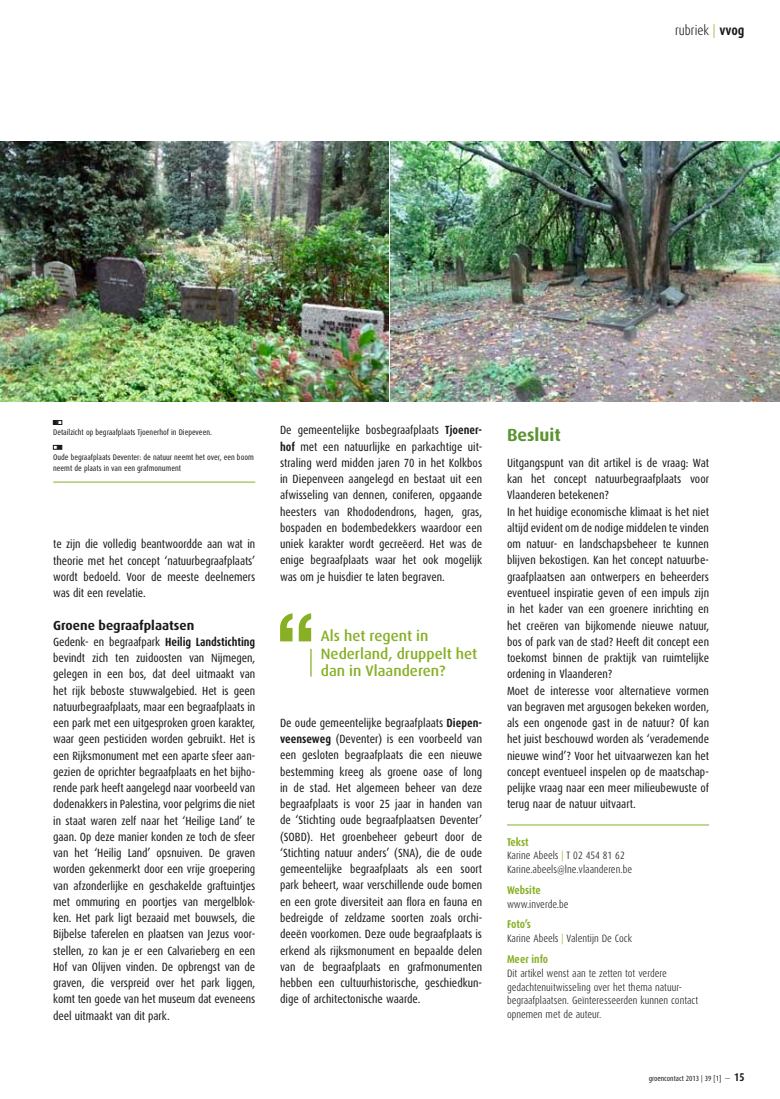
<style>
.page{position:relative;width:780px;height:1099px;background:#fff}
.page>*{position:absolute;margin:0;border:0;box-sizing:border-box;transform-origin:0 0}
.t1{font:700 17.5px "Dax";color:#5d9232}
.t2{font:500 15px/17.5px "Dax";color:#87b025}
.t3{font:300 13.75px "Dax Condensed";color:#1a1a18}
.t4{font:700 13.12px "Dax";color:#1a1a18}
.t5{font:11.88px/16.2px "Dax Condensed";color:#1a1a18;text-align:justify}
.t6{font:700 11.25px "Dax Condensed";color:#87b025}
.t7{font:300 10.62px/13.8px "Dax Condensed";color:#1a1a18}
.t8{font:8.12px/10.6px "Dax Condensed";color:#1a1a18}
.t9{font:7.5px "Dax Condensed";color:#1a1a18}
.t10{font:5.62px "Zapf Dingbats ITC";color:#1a1a18}
.s1{color:#87b025}
.s2{font-weight:700}
.s3{font-weight:700;font-size:11.25px}
</style>
<div class="page">
<hr style="left:507px;top:824px;width:202px;height:1px;background:#87b025">
<img style="left:0;top:142px;width:388px;height:260px">
<img style="left:390px;top:142px;width:390px;height:260px">
<hr style="left:53px;top:482px;width:202px;height:1px;background:#87b025">
<svg style="left:53px;top:420px;width:9px;height:4px"></svg>
<svg style="left:53px;top:445px;width:9px;height:4px"></svg>
<svg style="left:280px;top:613px;width:31px;height:28px"></svg>
<svg style="left:310px;top:649px;width:1px;height:27px"></svg>
<p class="t3" style="left:675px;top:23px;width:71px">rubriek <span class="s1">|</span> <span class="s2">vvog</span></p>
<p class="t10" style="left:53px;top:420px;width:6px">■</p>
<p class="t8" style="left:53px;top:427px;width:160px">Detailzicht op begraafplaats Tjoenerhof in Diepeveen.</p>
<p class="t10" style="left:58px;top:444px;width:6px">■</p>
<p class="t8" style="left:53px;top:452px;width:202px">Oude begraafplaats Deventer: de natuur neemt het over, een boom neemt de plaats in van een grafmonument</p>
<p class="t5" style="left:53px;top:536px;width:203px">te zijn die volledig beantwoordde aan wat in theorie met het concept ‘natuurbegraafplaats’ wordt bedoeld. Voor de meeste deelnemers was dit een revelatie.</p>
<p class="t4" style="left:53px;top:617px;width:143px">Groene begraafplaatsen</p>
<p class="t5" style="left:53px;top:633px;width:204px">Gedenk- en begraafpark <span class="s2">Heilig Landstichting </span>bevindt zich ten zuidoosten van Nijmegen, gelegen in een bos, dat deel uitmaakt van het rijk beboste stuwwalgebied. Het is geen natuurbegraafplaats, maar een begraafplaats in een park met een uitgesproken groen karakter, waar geen pesticiden worden gebruikt. Het is een Rijksmonument met een aparte sfeer aan&shy;gezien de oprichter begraafplaats en het bijho&shy;rende park heeft aangelegd naar voorbeeld van dodenakkers in Palestina, voor pelgrims die niet in staat waren zelf naar het ‘Heilige Land’ te gaan. Op deze manier konden ze toch de sfeer van het ‘Heilig Land’ opsnuiven. De graven worden gekenmerkt door een vrije groepering van afzonderlijke en geschakelde graftuintjes met ommuring en poortjes van mergelblok&shy;ken. Het park ligt bezaaid met bouwsels, die Bijbelse taferelen en plaatsen van Jezus voor&shy;stellen, zo kan je er een Calvarieberg en een Hof van Olijven vinden. De opbrengst van de graven, die verspreid over het park liggen, komt ten goede van het museum dat eveneens deel uitmaakt van dit park.</p>
<p class="t5" style="left:280px;top:422px;width:203px">De gemeentelijke bosbegraafplaats <span class="s2">Tjoener&shy;hof</span> met een natuurlijke en parkachtige uit&shy;straling werd midden jaren 70 in het Kolkbos in Diepenveen aangelegd en bestaat uit een afwisseling van dennen, coniferen, opgaande heesters van Rhododendrons, hagen, gras, bospaden en bodembedekkers waardoor een uniek karakter wordt gecreëerd. Het was de enige begraafplaats waar het ook mogelijk was om je huisdier te laten begraven.</p>
<p class="t2" style="left:321px;top:627px;width:158px">Als het regent in<br>Nederland, druppelt het dan in Vlaanderen?</p>
<p class="t5" style="left:280px;top:714px;width:203px">De oude gemeentelijke begraafplaats <span class="s2">Diepen&shy;veenseweg</span> (Deventer) is een voorbeeld van een gesloten begraafplaats die een nieuwe bestemming kreeg als groene oase of long in de stad. Het algemeen beheer van deze begraafplaats is voor 25 jaar in handen van de ‘Stichting oude begraafplaatsen Deventer’ (SOBD). Het groenbeheer gebeurt door de ‘Stichting natuur anders’ (SNA), die de oude gemeentelijke begraafplaats als een soort park beheert, waar verschillende oude bomen en een grote diversiteit aan flora en fauna en bedreigde of zeldzame soorten zoals orchi&shy;deeën voorkomen. Deze oude begraafplaats is erkend als rijksmonument en bepaalde delen van de begraafplaats en grafmonumenten hebben een cultuurhistorische, geschiedkun&shy;dige of architectonische waarde.</p>
<h1 class="t1" style="left:507px;top:424px;width:55px">Besluit</h1>
<p class="t5" style="left:507px;top:455px;width:204px;text-align:left">Uitgangspunt van dit artikel is de vraag: Wat kan het concept natuurbegraafplaats voor Vlaanderen betekenen?<br>In het huidige economische klimaat is het niet altijd evident om de nodige middelen te vinden om natuur- en landschapsbeheer te kunnen blijven bekostigen. Kan het concept natuurbe&shy;graafplaatsen aan ontwerpers en beheerders eventueel inspiratie geven of een impuls zijn in het kader van een groenere inrichting en het creëren van bijkomende nieuwe natuur, bos of park van de stad? Heeft dit concept een toekomst binnen de praktijk van ruimtelijke ordening in Vlaanderen?<br>Moet de interesse voor alternatieve vormen van begraven met argusogen bekeken worden, als een ongenode gast in de natuur? Of kan het juist beschouwd worden als ‘verademende nieuwe wind’? Voor het uitvaarwezen kan het concept eventueel inspelen op de maatschap&shy;pelijke vraag naar een meer milieubewuste of terug naar de natuur uitvaart.</p>
<p class="t6" style="left:507px;top:835px;width:23px">Tekst</p>
<p class="t7" style="left:507px;top:848px;width:127px">Karine Abeels <span class="s1">|</span> T 02 454 81 62<br>Karine.abeels@lne.vlaanderen.be</p>
<p class="t6" style="left:507px;top:883px;width:35px">Website</p>
<p class="t7" style="left:507px;top:897px;width:63px">www.inverde.be</p>
<p class="t6" style="left:507px;top:918px;width:25px">Foto’s</p>
<p class="t7" style="left:507px;top:931px;width:126px">Karine Abeels <span class="s1">|</span> Valentijn De Cock</p>
<p class="t6" style="left:507px;top:952px;width:43px">Meer info</p>
<p class="t7" style="left:507px;top:966px;width:193px">Dit artikel wenst aan te zetten tot verdere gedachtenuitwisseling over het thema natuur&shy;begraafplaatsen. Geïnteresseerden kunnen contact opnemen met de auteur.</p>
<p class="t9" style="left:648px;top:1074px;width:97px">groencontact 2013 | 39 [1] — <span class="s3">15</span></p>
</div>
